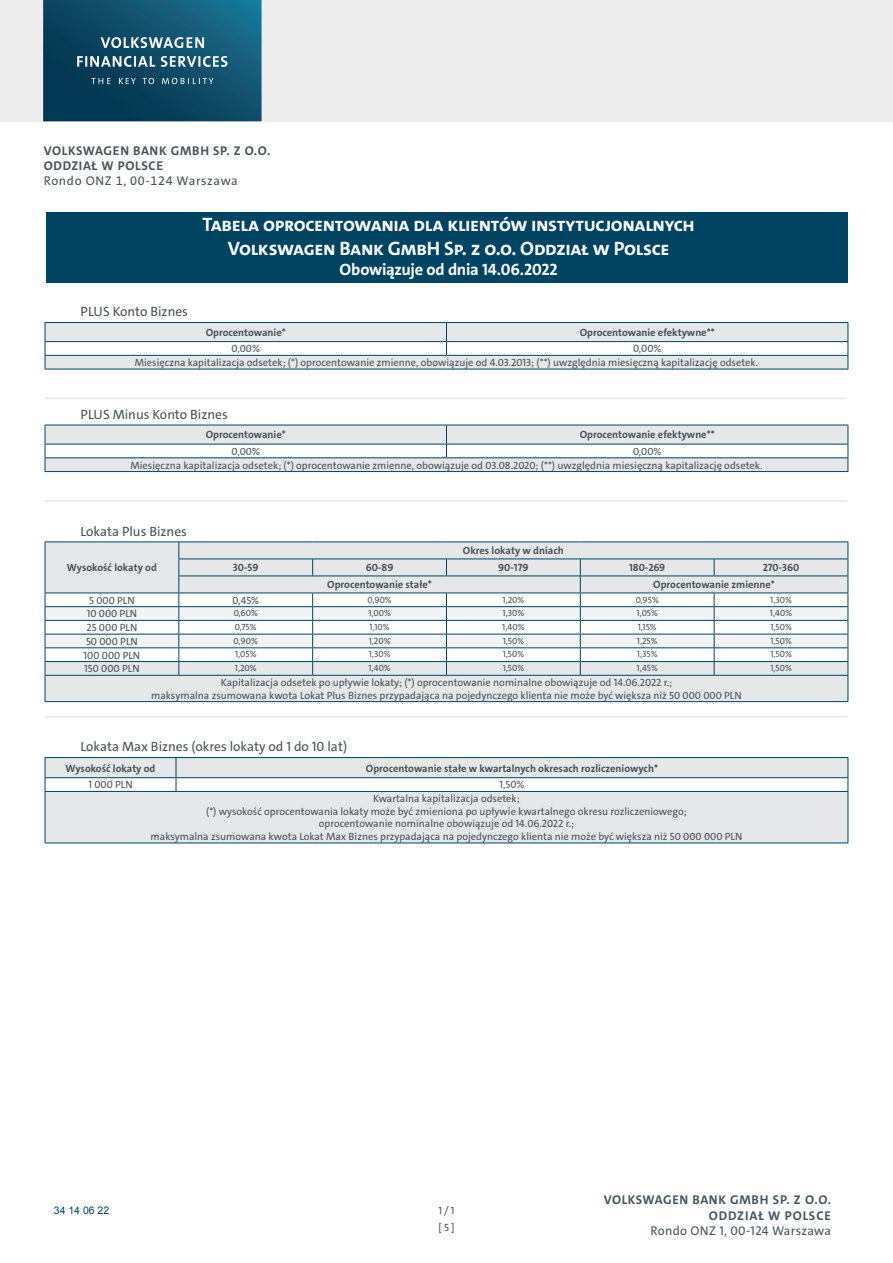
<style>
.page{position:relative;width:893px;height:1263px;background:#fff}
.page>*{position:absolute;margin:0;border:0;box-sizing:border-box;transform-origin:0 0}
.tytul{font:700 19.5px "The Sans C4 s";letter-spacing:-.02em;color:#fff}
.podtytul{font:700 16.5px "The Sans C4 s";letter-spacing:-.015em;color:#fff}
.naglowek_nad_tabela{font:13.5px "The Sans C4 s";color:#475359}
.t1{font:700 12.75px/15.3px "VWAG The Sans";letter-spacing:.05em;color:#475359}
.t2{font:700 12.75px/15.3px "The Sans C4 s";letter-spacing:.05em;color:#45555f;text-align:right}
.t3{font:12.75px "VWAG The Sans";letter-spacing:.05em;color:#475359}
.t4{font:12.75px "The Sans C4 s";letter-spacing:.025em;color:#45555f}
.t5{font:10.5px/12.6px "The Sans C4 s";color:#475359;text-align:center}
.t6{font:700 10.5px "The Sans C4 s";color:#475359}
.sygnatura{font:10.5px "Arial";color:#004462}
.t7{font:9px "The Sans C4 s";color:#475359}
</style>
<div class="page">
<hr style="left:45px;top:322px;width:401px;height:1px;background:#004462">
<hr style="left:446px;top:322px;width:402px;height:1px;background:#004462">
<svg style="left:45px;top:323px;width:804px;height:46px"></svg>
<hr style="left:45px;top:369px;width:401px;height:1px;background:#004462">
<hr style="left:446px;top:369px;width:402px;height:1px;background:#004462">
<hr style="left:45px;top:398px;width:802px;height:1px;background:#e6e7e9">
<svg style="left:45px;top:425px;width:804px;height:46px"></svg>
<hr style="left:45px;top:471px;width:401px;height:1px;background:#004462">
<hr style="left:446px;top:471px;width:402px;height:1px;background:#004462">
<hr style="left:45px;top:500px;width:802px;height:2px;background:#e6e7e9">
<hr style="left:45px;top:541px;width:134px;height:1px;background:#004462">
<hr style="left:179px;top:541px;width:134px;height:1px;background:#004462">
<hr style="left:313px;top:541px;width:133px;height:1px;background:#004462">
<hr style="left:446px;top:541px;width:134px;height:1px;background:#004462">
<hr style="left:580px;top:541px;width:134px;height:1px;background:#004462">
<hr style="left:714px;top:541px;width:134px;height:1px;background:#004462">
<svg style="left:45px;top:542px;width:804px;height:159px"></svg>
<hr style="left:45px;top:701px;width:134px;height:1px;background:#004462">
<hr style="left:179px;top:701px;width:134px;height:1px;background:#004462">
<hr style="left:313px;top:701px;width:133px;height:1px;background:#004462">
<hr style="left:446px;top:701px;width:134px;height:1px;background:#004462">
<hr style="left:580px;top:701px;width:134px;height:1px;background:#004462">
<hr style="left:714px;top:701px;width:134px;height:1px;background:#004462">
<hr style="left:45px;top:716px;width:802px;height:1px;background:#e6e7e9">
<svg style="left:46px;top:758px;width:802px;height:84px;background:#e8e9eb"></svg>
<hr style="left:45px;top:757px;width:131px;height:1px;background:#004462">
<hr style="left:176px;top:757px;width:672px;height:1px;background:#004462">
<svg style="left:45px;top:758px;width:1px;height:33px"></svg>
<hr style="left:45px;top:777px;width:131px;height:1px;background:#004462">
<hr style="left:176px;top:777px;width:672px;height:1px;background:#004462">
<svg style="left:176px;top:758px;width:1px;height:33px"></svg>
<svg style="left:848px;top:758px;width:1px;height:33px"></svg>
<hr style="left:45px;top:792px;width:1px;height:50px;background:#004462">
<hr style="left:45px;top:791px;width:131px;height:1px;background:#004462">
<hr style="left:176px;top:791px;width:672px;height:1px;background:#004462">
<hr style="left:848px;top:792px;width:1px;height:50px;background:#004462">
<hr style="left:45px;top:842px;width:131px;height:1px;background:#004462">
<hr style="left:176px;top:842px;width:672px;height:1px;background:#004462">
<div style="left:46px;top:213px;width:801px;height:70px;background:#004462"></div>
<div style="left:0;top:0;width:893px;height:121px;background:#ededee"></div>
<svg style="left:43px;top:0;width:219px;height:121px;background:#19546e"></svg>
<p class="t1" style="left:44px;top:143px;width:228px">VOLKSWAGEN BANK GMBH SP. Z O.O.<br>ODDZIAŁ W POLSCE</p>
<p class="t3" style="left:44px;top:173px;width:196px">Rondo ONZ 1, 00-124 Warszawa</p>
<p class="tytul" style="left:202px;top:212px;width:494px">Tabela oprocentowania dla klientów instytucjonalnych</p>
<p class="tytul" style="left:228px;top:236px;width:443px">Volkswagen Bank GmbH Sp. z o.o. Oddział w Polsce</p>
<p class="podtytul" style="left:340px;top:258px;width:219px">Obowiązuje od dnia 14.06.2022</p>
<p class="naglowek_nad_tabela" style="left:81px;top:303px;width:109px">PLUS Konto Biznes</p>
<p class="t6" style="left:206px;top:326px;width:82px">Oprocentowanie*</p>
<p class="t6" style="left:580px;top:326px;width:137px">Oprocentowanie efektywne**</p>
<p class="t5" style="left:232px;top:343px;width:30px">0,00%</p>
<p class="t5" style="left:633px;top:343px;width:30px">0,00%</p>
<p class="t5" style="left:135px;top:356px;width:625px">Miesięczna kapitalizacja odsetek; (*) oprocentowanie zmienne, obowiązuje od 4.03.2013; (**) uwzględnia miesięczną kapitalizację odsetek.</p>
<p class="naglowek_nad_tabela" style="left:81px;top:405px;width:149px">PLUS Minus Konto Biznes</p>
<p class="t6" style="left:206px;top:428px;width:82px">Oprocentowanie*</p>
<p class="t6" style="left:580px;top:428px;width:137px">Oprocentowanie efektywne**</p>
<p class="t5" style="left:232px;top:445px;width:30px">0,00%</p>
<p class="t5" style="left:633px;top:445px;width:30px">0,00%</p>
<p class="t5" style="left:130px;top:459px;width:633px">Miesięczna kapitalizacja odsetek; (*) oprocentowanie zmienne, obowiązuje od 03.08.2020; (**) uwzględnia miesięczną kapitalizację odsetek.</p>
<p class="naglowek_nad_tabela" style="left:81px;top:522px;width:108px">Lokata Plus Biznes</p>
<p class="t6" style="left:67px;top:561px;width:91px">Wysokość lokaty od</p>
<p class="t6" style="left:463px;top:544px;width:102px">Okres lokaty w dniach</p>
<p class="t6" style="left:233px;top:561px;width:27px">30-59</p>
<p class="t6" style="left:366px;top:561px;width:29px">60-89</p>
<p class="t6" style="left:498px;top:561px;width:32px">90-179</p>
<p class="t6" style="left:629px;top:561px;width:38px">180-269</p>
<p class="t6" style="left:763px;top:561px;width:38px">270-360</p>
<p class="t6" style="left:327px;top:578px;width:106px">Oprocentowanie stałe*</p>
<p class="t6" style="left:653px;top:578px;width:123px">Oprocentowanie zmienne*</p>
<p class="t5" style="left:89px;top:594px;width:47px">5 000 PLN</p>
<p class="t5" style="left:232px;top:594px;width:28px">0,45%</p>
<p class="t7" style="left:367px;top:594px;width:26px">0,90%</p>
<p class="t7" style="left:502px;top:594px;width:23px">1,20%</p>
<p class="t7" style="left:636px;top:594px;width:25px">0,95%</p>
<p class="t7" style="left:770px;top:594px;width:23px">1,30%</p>
<p class="t5" style="left:87px;top:608px;width:52px">10 000 PLN</p>
<p class="t7" style="left:234px;top:607px;width:26px">0,60%</p>
<p class="t7" style="left:368px;top:607px;width:24px">1,00%</p>
<p class="t7" style="left:503px;top:607px;width:23px">1,30%</p>
<p class="t7" style="left:637px;top:607px;width:23px">1,05%</p>
<p class="t7" style="left:770px;top:607px;width:24px">1,40%</p>
<p class="t5" style="left:87px;top:621px;width:52px">25 000 PLN</p>
<p class="t7" style="left:235px;top:621px;width:23px">0,75%</p>
<p class="t7" style="left:370px;top:621px;width:22px">1,10%</p>
<p class="t7" style="left:502px;top:621px;width:24px">1,40%</p>
<p class="t7" style="left:638px;top:621px;width:20px">1,15%</p>
<p class="t7" style="left:770px;top:621px;width:23px">1,50%</p>
<p class="t5" style="left:86px;top:635px;width:53px">50 000 PLN</p>
<p class="t7" style="left:234px;top:635px;width:26px">0,90%</p>
<p class="t7" style="left:369px;top:635px;width:23px">1,20%</p>
<p class="t7" style="left:503px;top:635px;width:23px">1,50%</p>
<p class="t7" style="left:637px;top:635px;width:22px">1,25%</p>
<p class="t7" style="left:770px;top:635px;width:23px">1,50%</p>
<p class="t5" style="left:84px;top:649px;width:58px">100 000 PLN</p>
<p class="t7" style="left:235px;top:649px;width:23px">1,05%</p>
<p class="t7" style="left:369px;top:649px;width:23px">1,30%</p>
<p class="t7" style="left:503px;top:649px;width:23px">1,50%</p>
<p class="t7" style="left:637px;top:649px;width:22px">1,35%</p>
<p class="t7" style="left:770px;top:649px;width:23px">1,50%</p>
<p class="t5" style="left:84px;top:662px;width:57px">150 000 PLN</p>
<p class="t7" style="left:235px;top:662px;width:23px">1,20%</p>
<p class="t7" style="left:368px;top:662px;width:24px">1,40%</p>
<p class="t7" style="left:503px;top:662px;width:23px">1,50%</p>
<p class="t7" style="left:637px;top:662px;width:23px">1,45%</p>
<p class="t7" style="left:770px;top:662px;width:23px">1,50%</p>
<p class="t5" style="left:151px;top:676px;width:592px">Kapitalizacja odsetek po upływie lokaty; (*) oprocentowanie nominalne obowiązuje od 14.06.2022 r.;<br>maksymalna zsumowana kwota Lokat Plus Biznes przypadająca na pojedynczego klienta nie może być większa niż 50 000 000 PLN</p>
<p class="naglowek_nad_tabela" style="left:81px;top:738px;width:268px">Lokata Max Biznes (okres lokaty od 1 do 10 lat)</p>
<p class="t6" style="left:66px;top:761px;width:91px">Wysokość lokaty od</p>
<p class="t6" style="left:366px;top:761px;width:294px">Oprocentowanie stałe w kwartalnych okresach rozliczeniowych*</p>
<p class="t5" style="left:88px;top:779px;width:46px">1 000 PLN</p>
<p class="t5" style="left:499px;top:779px;width:26px">1,50%</p>
<p class="t5" style="left:151px;top:792px;width:593px">Kwartalna kapitalizacja odsetek;<br>(*) wysokość oprocentowania lokaty może być zmieniona po upływie kwartalnego okresu rozliczeniowego;<br>oprocentowanie nominalne obowiązuje od 14.06.2022 r.;<br>maksymalna zsumowana kwota Lokat Max Biznes przypadająca na pojedynczego klienta nie może być większa niż 50 000 000 PLN</p>
<p class="sygnatura" style="left:54px;top:1204px;width:57px">34 14 06 22</p>
<p class="t2" style="left:604px;top:1192px;width:229px">VOLKSWAGEN BANK GMBH SP. Z O.O.<br>ODDZIAŁ W POLSCE</p>
<p class="t4" style="left:650px;top:1222px;width:182px">Rondo ONZ 1, 00-124 Warszawa</p>
<p class="t5" style="left:438px;top:1203px;width:18px;line-height:16.2px;text-align:left">1 / 1 [ 5 ]</p>
</div>
